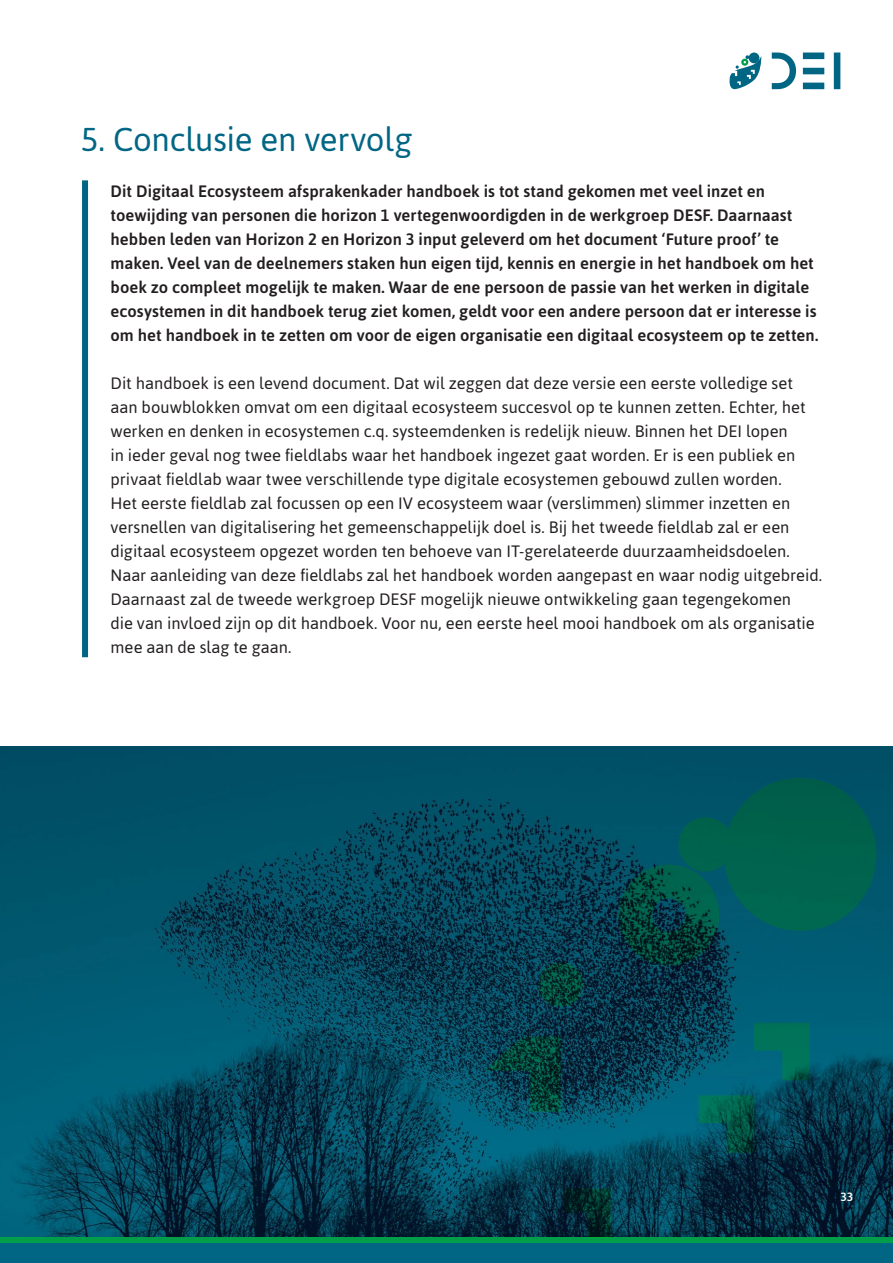
<style>
.page{position:relative;width:893px;height:1263px;background:#fff}
.page>*{position:absolute;margin:0;border:0;box-sizing:border-box;transform-origin:0 0}
.t1{font:33px "Asap";letter-spacing:-.01em;color:#006684}
.Intro_paragraph{font:16.5px/24px "Asap";color:#231f20}
.Intro_paragraph-2{font:500 16.5px/24px "Asap";letter-spacing:.005em;color:#231f20}
.t2{font:500 12px "Asap";color:#fff}
</style>
<div class="page">
<img style="left:0;top:746px;width:893px;height:492px">
<div style="left:0;top:1238px;width:893px;height:25px;background:linear-gradient(to right,#009e4a,#009e4a)"></div>
<div style="left:0;top:1244px;width:893px;height:19px;background:#006684"></div>
<svg style="left:772px;top:53px;width:24px;height:36px"></svg>
<svg style="left:803px;top:53px;width:21px;height:6px"></svg>
<svg style="left:803px;top:68px;width:21px;height:6px"></svg>
<svg style="left:803px;top:83px;width:21px;height:6px"></svg>
<svg style="left:834px;top:53px;width:6px;height:36px"></svg>
<svg style="left:749px;top:53px;width:10px;height:10px"></svg>
<svg style="left:729px;top:55px;width:32px;height:34px"></svg>
<svg style="left:485px;top:778px;width:391px;height:460px;background:#034956"></svg>
<div style="left:82px;top:180px;width:6px;height:477px;background:#006684"></div>
<p class="t1" style="left:81px;top:117px;width:333px">5. Conclusie en vervolg</p>
<p class="Intro_paragraph-2" style="left:111px;top:179px;width:709px">Dit Digitaal Ecosysteem afsprakenkader handboek is tot stand gekomen met veel inzet en toewijding van personen die horizon 1 vertegenwoordigden in de werkgroep DESF. Daarnaast hebben leden van Horizon 2 en Horizon 3 input geleverd om het document ‘Future proof’ te maken. Veel van de deelnemers staken hun eigen tijd, kennis en energie in het handboek om het boek zo compleet mogelijk te maken. Waar de ene persoon de passie van het werken in digitale ecosystemen in dit handboek terug ziet komen, geldt voor een andere persoon dat er interesse is om het handboek in te zetten om voor de eigen organisatie een digitaal ecosysteem op te zetten.</p>
<p class="Intro_paragraph" style="left:111px;top:371px;width:713px">Dit handboek is een levend document. Dat wil zeggen dat deze versie een eerste volledige set aan bouwblokken omvat om een digitaal ecosysteem succesvol op te kunnen zetten. Echter, het werken en denken in ecosystemen c.q. systeemdenken is redelijk nieuw. Binnen het DEI lopen<br>in ieder geval nog twee fieldlabs waar het handboek ingezet gaat worden. Er is een publiek en privaat fieldlab waar twee verschillende type digitale ecosystemen gebouwd zullen worden.<br>Het eerste fieldlab zal focussen op een IV ecosysteem waar (verslimmen) slimmer inzetten en versnellen van digitalisering het gemeenschappelijk doel is. Bij het tweede fieldlab zal er een digitaal ecosysteem opgezet worden ten behoeve van IT-gerelateerde duurzaamheidsdoelen.<br>Naar aanleiding van deze fieldlabs zal het handboek worden aangepast en waar nodig uitgebreid.<br>Daarnaast zal de tweede werkgroep DESF mogelijk nieuwe ontwikkeling gaan tegengekomen<br>die van invloed zijn op dit handboek. Voor nu, een eerste heel mooi handboek om als organisatie mee aan de slag te gaan.</p>
<p class="t2" style="left:840px;top:1189px;width:14px">33</p>
</div>
